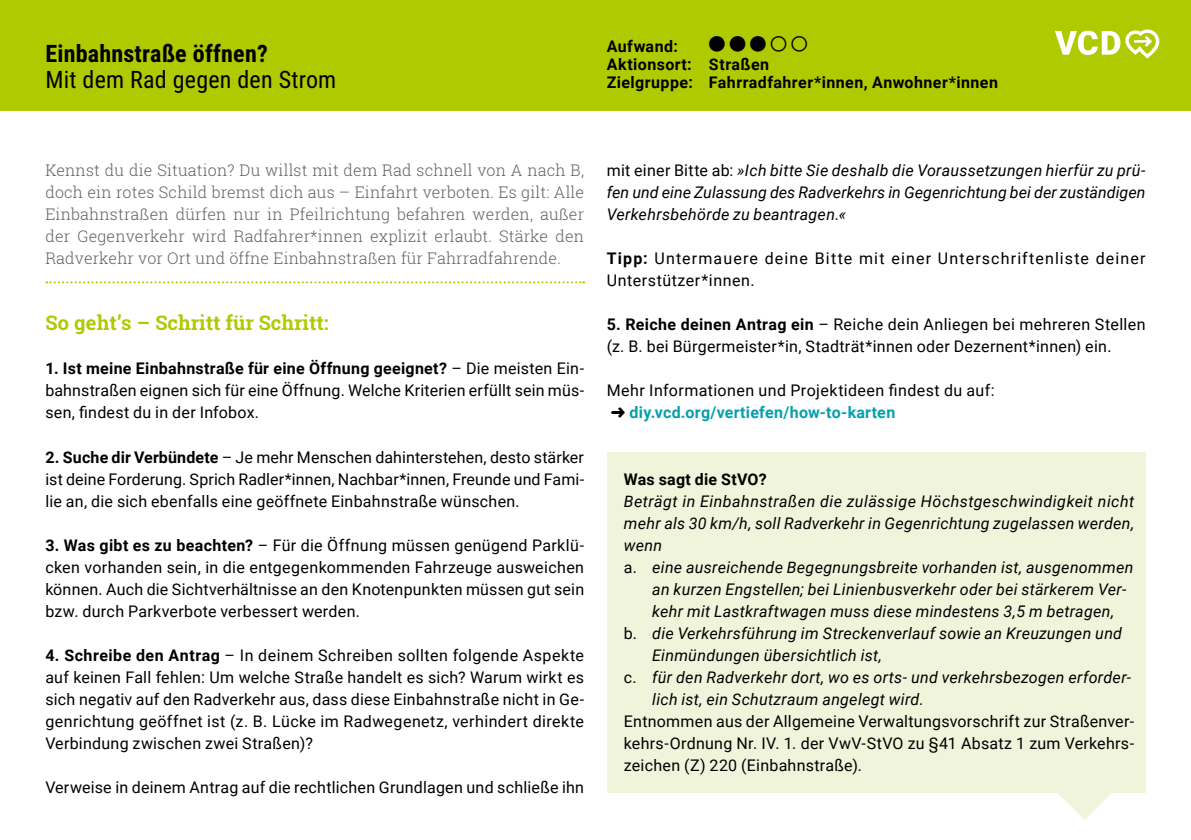
<style>
.page{position:relative;width:1191px;height:840px;background:#fff}
.page>*{position:absolute;margin:0;border:0;box-sizing:border-box;transform-origin:0 0}
.t1{font:36px "Arial";color:#000}
.t2{font:24px "Roboto Condensed";letter-spacing:.01em;color:#000}
.t3{font:700 24px "Roboto Condensed";letter-spacing:.01em;color:#000}
.t4{font:700 20px "Roboto Slab";color:#afca00}
.t5{font:16px/22px "Roboto";letter-spacing:.02em;color:#000;text-align:justify}
.t6{font:italic 16px/22px "Roboto";letter-spacing:.02em;color:#000;text-align:justify}
.t7{font:300 16px/22px "Roboto Slab";letter-spacing:.01em;color:#626261;text-align:justify}
.t8{font:700 16px/18px "Roboto";letter-spacing:.025em;color:#000}
.t9{font:16px/22px "Roboto";letter-spacing:.07em;color:#000}
.s1{font-weight:700}
.s2{font-style:normal}
.s3{font-weight:700;color:#069fac}
</style>
<div class="page">
<div style="left:0;top:0;width:1191px;height:110px;background:#afca00"></div>
<svg style="left:1055px;top:29px;width:104px;height:30px"></svg>
<svg style="left:1057px;top:792px;width:54px;height:27px"></svg>
<div style="left:607px;top:452px;width:538px;height:340px;background:#f0f4da"></div>
<svg style="left:46px;top:281px;width:538px;height:2px"></svg>
<h2 class="t3" style="left:45px;top:37px;width:224px">Einbahnstraße öffnen?</h2>
<h2 class="t2" style="left:45px;top:63px;width:292px">Mit dem Rad gegen den Strom</h2>
<p class="t8" style="left:607px;top:37px;width:73px">Aufwand:</p>
<h1 class="t1" style="left:706px;top:18px;width:106px">●●●○○</h1>
<p class="t8" style="left:607px;top:55px;width:393px">Aktionsort: Straßen<br>Zielgruppe: Fahrradfahrer*innen, Anwohner*innen</p>
<p class="t7" style="left:45px;top:159px;width:540px">Kennst du die Situation? Du willst mit dem Rad schnell von A nach B, doch ein rotes Schild bremst dich aus – Einfahrt verboten. Es gilt: Alle Einbahnstraßen dürfen nur in Pfeilrichtung befahren werden, außer der Gegenverkehr wird Radfahrer*innen explizit erlaubt. Stärke den Radverkehr vor Ort und öffne Einbahnstraßen für Fahrradfahrende.</p>
<p class="t4" style="left:45px;top:309px;width:284px">So geht’s – Schritt für Schritt:</p>
<p class="t5" style="left:45px;top:357px;width:540px"><span class="s1">1. Ist meine Einbahnstraße für eine Öffnung geeignet?</span> – Die meisten Ein&shy;bahnstraßen eignen sich für eine Öffnung. Welche Kriterien erfüllt sein müs&shy;sen, findest du in der Infobox.</p>
<p class="t5" style="left:45px;top:445px;width:540px"><span class="s1">2. Suche dir Verbündete</span> – Je mehr Menschen dahinterstehen, desto stärker ist deine Forderung. Sprich Radler*innen, Nachbar*innen, Freunde und Fami&shy;lie an, die sich ebenfalls eine geöffnete Einbahnstraße wünschen.</p>
<p class="t5" style="left:45px;top:533px;width:540px"><span class="s1">3. Was gibt es zu beachten?</span> – Für die Öffnung müssen genügend Parklü&shy;cken vorhanden sein, in die entgegenkommenden Fahrzeuge ausweichen können. Auch die Sichtverhältnisse an den Knotenpunkten müssen gut sein bzw. durch Parkverbote verbessert werden.</p>
<p class="t5" style="left:45px;top:643px;width:540px"><span class="s1">4. Schreibe den Antrag</span> – In deinem Schreiben sollten folgende Aspekte auf keinen Fall fehlen: Um welche Straße handelt es sich? Warum wirkt es sich negativ auf den Radverkehr aus, dass diese Einbahnstraße nicht in Ge&shy;genrichtung geöffnet ist (z. B. Lücke im Radwegenetz, verhindert direkte Verbindung zwischen zwei Straßen)?</p>
<p class="t5" style="left:45px;top:775px;width:540px">Verweise in deinem Antrag auf die rechtlichen Grundlagen und schließe ihn</p>
<p class="t6" style="left:607px;top:159px;width:540px"><span class="s2">mit einer Bitte ab:</span> »Ich bitte Sie deshalb die Voraussetzungen hierfür zu prü&shy;fen und eine Zulassung des Radverkehrs in Gegenrichtung bei der zuständigen Verkehrsbehörde zu beantragen.«</p>
<p class="t9" style="left:607px;top:247px;width:540px"><span class="s1">Tipp:</span> Untermauere deine Bitte mit einer Unterschriftenliste deiner<br>Unterstützer*innen.</p>
<p class="t5" style="left:607px;top:313px;width:540px"><span class="s1">5. Reiche deinen Antrag ein</span> – Reiche dein Anliegen bei mehreren Stellen (z. B. bei Bürgermeister*in, Stadträt*innen oder Dezernent*innen) ein.</p>
<p class="t5" style="left:607px;top:379px;width:389px">Mehr Informationen und Projektideen findest du auf: ➜ <span class="s3">diy.vcd.org/vertiefen/how-to-karten</span></p>
<p class="t8" style="left:624px;top:469px;width:145px">Was sagt die StVO?</p>
<p class="t6" style="left:624px;top:489px;width:512px">Beträgt in Einbahnstraßen die zulässige Höchstgeschwindigkeit nicht</p>
<p class="t6" style="left:624px;top:511px;width:512px">mehr als 30 km/h, soll Radverkehr in Gegenrichtung zugelassen werden,</p>
<p class="t6" style="left:624px;top:533px;width:40px">wenn</p>
<p class="t6" style="left:624px;top:555px;width:511px"><span class="s2">a.</span> eine ausreichende Begegnungsbreite vorhanden ist, ausgenommen</p>
<p class="t6" style="left:652px;top:577px;width:476px">an kurzen Engstellen; bei Linienbusverkehr oder bei stärkerem Ver-</p>
<p class="t6" style="left:652px;top:599px;width:463px">kehr mit Lastkraftwagen muss diese mindestens 3,5 m betragen,</p>
<p class="t6" style="left:624px;top:621px;width:500px"><span class="s2">b.</span> die Verkehrsführung im Streckenverlauf sowie an Kreuzungen und</p>
<p class="t6" style="left:652px;top:643px;width:231px">Einmündungen übersichtlich ist,</p>
<p class="t6" style="left:624px;top:665px;width:509px"><span class="s2">c.</span> für den Radverkehr dort, wo es orts- und verkehrsbezogen erforder-</p>
<p class="t6" style="left:652px;top:687px;width:273px">lich ist, ein Schutzraum angelegt wird.</p>
<p class="t5" style="left:624px;top:709px;width:512px">Entnommen aus der Allgemeine Verwaltungsvorschrift zur Straßenver&shy;kehrs-Ordnung Nr. IV. 1. der VwV-StVO zu §41 Absatz 1 zum Verkehrs&shy;zeichen (Z) 220 (Einbahnstraße).</p>
</div>
